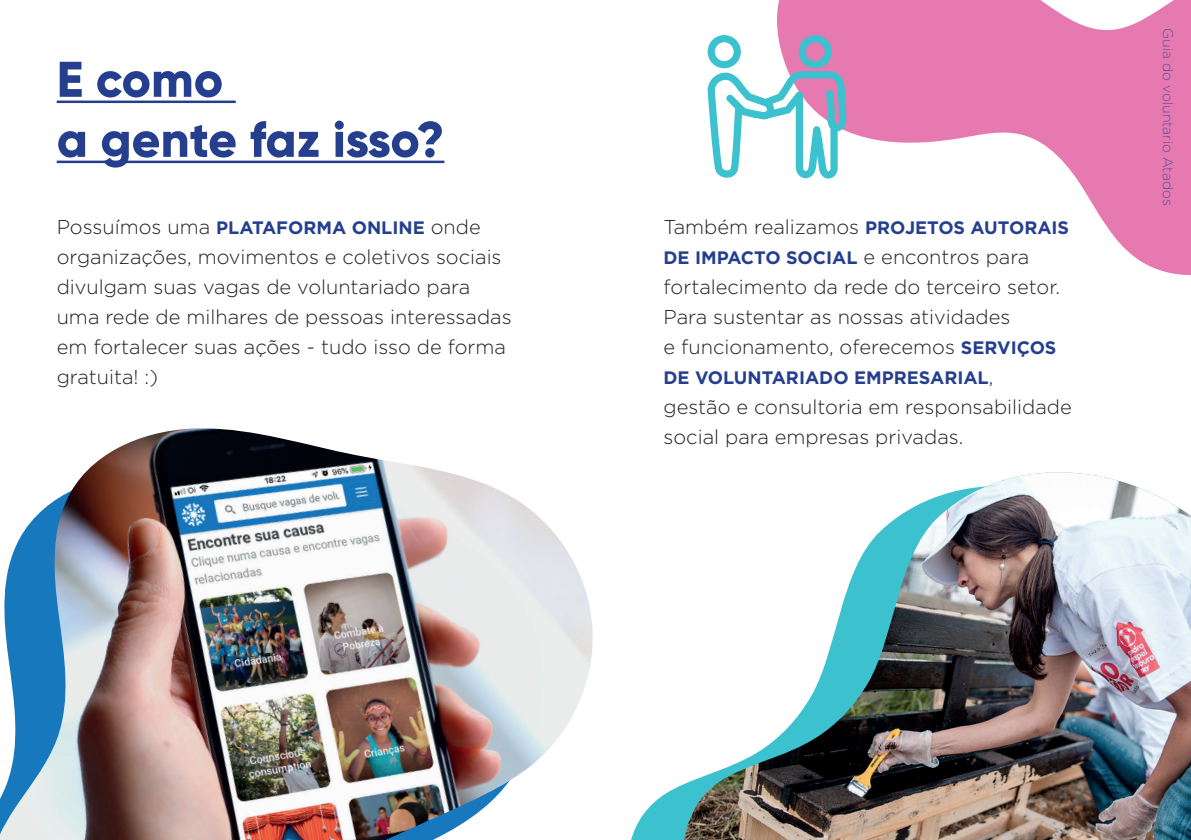
<style>
.page{position:relative;width:1191px;height:840px;background:#fff}
.page>*{position:absolute;margin:0;border:0;box-sizing:border-box;transform-origin:0 0}
.t1{font:800 50px/60px "Gilroy";letter-spacing:-.005em;color:#253f8e}
.t2{font:300 20px/30px "Gotham";color:#231f20}
.t3{font:700 18px "Gotham";color:#253f8e}
.t4{font:200 14px "Gotham";color:#253f8e}
.s1{font-weight:700;font-size:18px;color:#253f8e}
.s2{font-weight:300;font-size:20px;color:#231f20}
</style>
<div class="page">
<svg style="left:631px;top:786px;width:49px;height:53px;fill:#3cc1ce"></svg>
<hr style="left:57px;top:100px;width:179px;height:3px;background:#253f8e">
<hr style="left:57px;top:160px;width:387px;height:3px;background:#253f8e">
<img style="left:0;top:428px;width:593px;height:411px">
<svg style="left:777px;top:0;width:414px;height:275px;fill:#e679b0"></svg>
<svg style="left:707px;top:35px;width:139px;height:143px"></svg>
<img style="left:684px;top:472px;width:507px;height:367px">
<h1 class="t1" style="left:57px;top:49px;width:389px">E como<br>a gente faz isso?</h1>
<p class="t2" style="left:57px;top:211px;width:456px">Possuímos uma <span class="s1">PLATAFORMA ONLINE</span> onde organizações, movimentos e coletivos sociais divulgam suas vagas de voluntariado para uma rede de milhares de pessoas interessadas em fortalecer suas ações - tudo isso de forma gratuita! :)</p>
<p class="t2" style="left:663px;top:211px;width:407px">Também realizamos <span class="s1">PROJETOS AUTORAIS</span></p>
<p class="t3" style="left:663px;top:245px;width:367px">DE IMPACTO SOCIAL <span class="s2">e encontros para</span></p>
<p class="t2" style="left:663px;top:271px;width:398px">fortalecimento da rede do terceiro setor.<br>Para sustentar as nossas atividades<br>e funcionamento, oferecemos <span class="s1">SERVIÇOS</span></p>
<p class="t3" style="left:663px;top:365px;width:331px">DE VOLUNTARIADO EMPRESARIAL<span class="s2">,</span></p>
<p class="t2" style="left:663px;top:391px;width:410px">gestão e consultoria em responsabilidade social para empresas privadas.</p>
<p class="t4" style="left:1176px;top:28px;width:178px;rotate:90deg">Guia do voluntario Atados</p>
</div>
